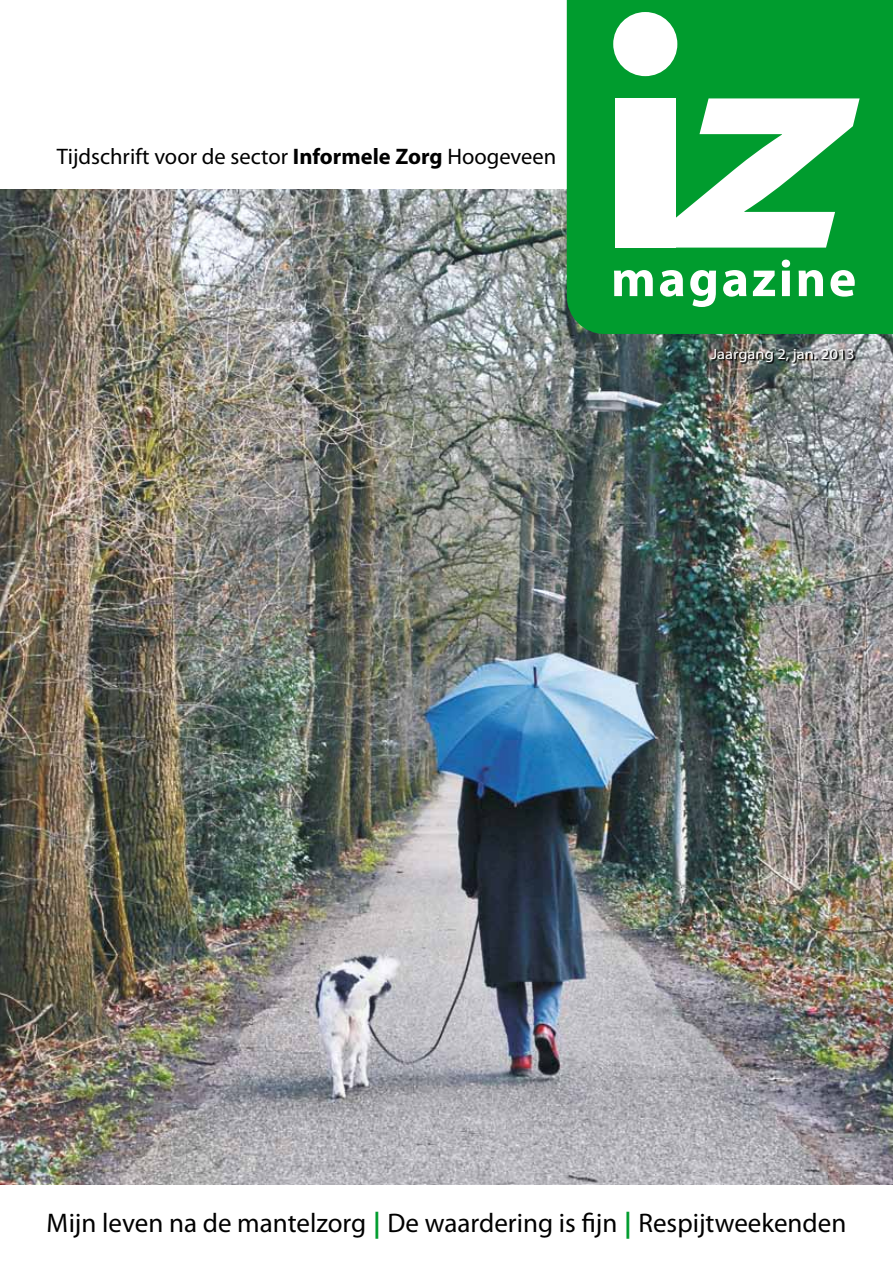
<style>
.page{position:relative;width:893px;height:1263px;background:#fff}
.page>*{position:absolute;margin:0;border:0;box-sizing:border-box;transform-origin:0 0}
.t1{font:27px "Myriad Pro";color:#000}
.t2{font:22.5px "Myriad Pro";color:#000}
.t3{font:15px "Myriad Pro";color:#fff;scale:1.1 1}
.s1{font-weight:700}
.s2{color:#009c2e}
</style>
<div class="page">
<img style="left:0;top:189px;width:893px;height:995px">
<div style="left:567px;top:0;width:326px;height:334px;background:#009c2e"></div>
<div style="left:615px;top:98px;width:60px;height:150px;background:#fff"></div>
<svg style="left:675px;top:98px;width:185px;height:150px"></svg>
<svg style="left:614px;top:270px;width:39px;height:26px"></svg>
<svg style="left:660px;top:270px;width:23px;height:27px"></svg>
<svg style="left:690px;top:270px;width:26px;height:37px"></svg>
<svg style="left:723px;top:270px;width:23px;height:27px"></svg>
<svg style="left:753px;top:271px;width:22px;height:25px"></svg>
<svg style="left:782px;top:260px;width:8px;height:36px"></svg>
<svg style="left:799px;top:270px;width:24px;height:26px"></svg>
<svg style="left:830px;top:270px;width:25px;height:27px"></svg>
<div style="left:613px;top:12px;width:64px;height:64px;background:#fff;border-radius:50%"></div>
<svg style="left:711px;top:349px;width:144px;height:15px"></svg>
<p class="t2" style="left:57px;top:144px;width:501px">Tijdschrift voor de sector <span class="s1">Informele Zorg</span> Hoogeveen</p>
<p class="t3" style="left:711px;top:346px;width:132px">Jaargang 2, jan. 2013</p>
<p class="t1" style="left:47px;top:1208px;width:801px">Mijn leven na de mantelzorg <span class="s2">|</span> De waardering is fijn <span class="s2">|</span> Respijtweekenden</p>
</div>
